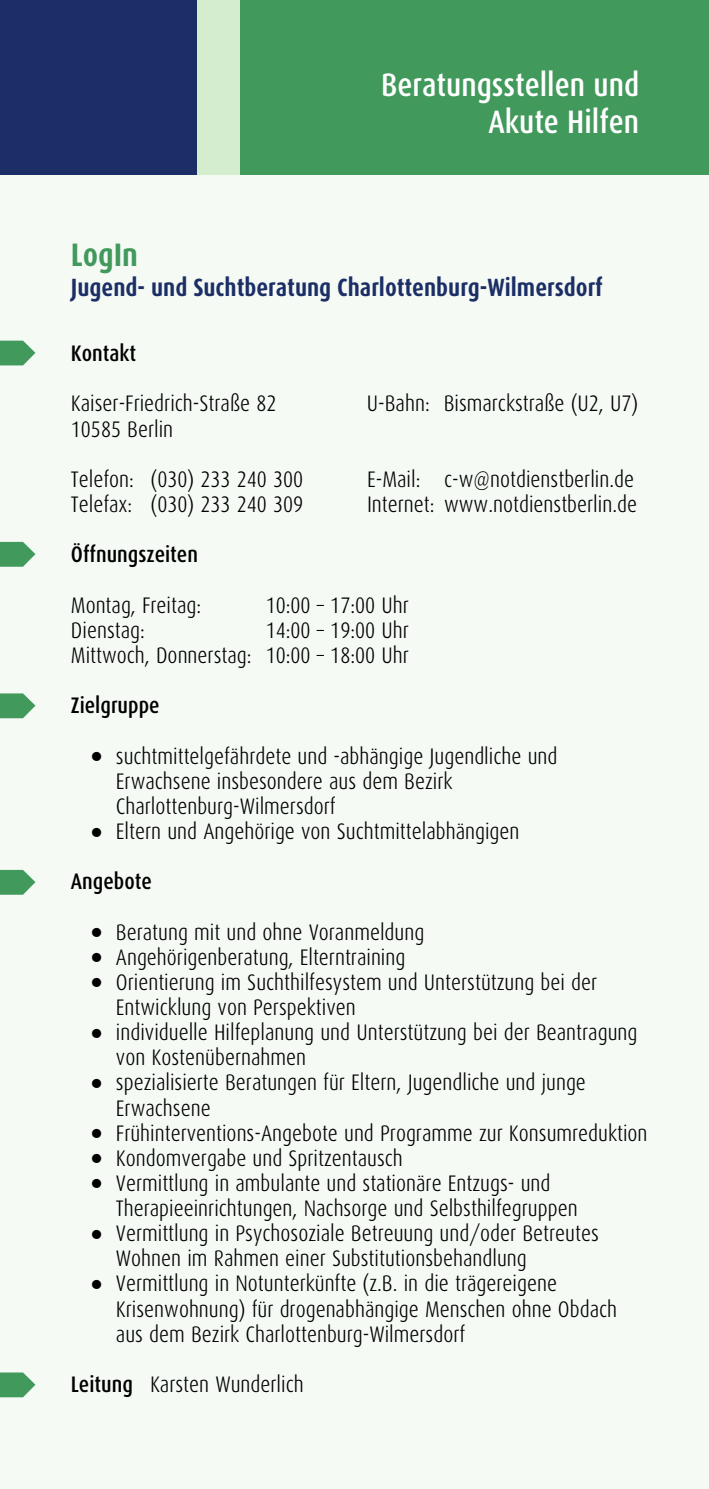
<style>
.page{position:relative;width:709px;height:1489px;background:#fff}
.page>*{position:absolute;margin:0;border:0;box-sizing:border-box;transform-origin:0 0}
.t1{font:500 32.5px/36.5px "Dax Condensed";color:#fff;text-align:right}
.t2{font:700 32.5px "Dax Condensed";color:#42995c}
.t3{font:700 25px "Dax Condensed";color:#1c2e66}
.t4{font:300 22.5px/25px "Dax Condensed";color:#000}
.t5{font:500 22.5px "Dax Condensed";color:#000}
.s1{font-weight:500}
</style>
<div class="page">
<div style="left:0;top:175px;width:709px;height:1313px;background:#f5faf5"></div>
<svg style="left:0;top:542px;width:35px;height:24px"></svg>
<svg style="left:0;top:693px;width:35px;height:25px"></svg>
<svg style="left:0;top:1372px;width:35px;height:25px"></svg>
<svg style="left:0;top:340px;width:35px;height:25px"></svg>
<svg style="left:0;top:869px;width:35px;height:25px"></svg>
<div style="left:0;top:0;width:197px;height:175px;background:#1c2e66"></div>
<div style="left:239px;top:0;width:470px;height:175px;background:#42995c"></div>
<div style="left:197px;top:0;width:42px;height:175px;background:#d4edcf"></div>
<h1 class="t1" style="left:381px;top:69px;width:259px">Beratungsstellen und<br>Akute Hilfen</h1>
<h1 class="t2" style="left:71px;top:241px;width:69px">LogIn</h1>
<p class="t3" style="left:71px;top:277px;width:533px">Jugend- und Suchtberatung Charlottenburg-Wilmersdorf</p>
<p class="t5" style="left:71px;top:344px;width:67px">Kontakt</p>
<p class="t4" style="left:71px;top:393px;width:207px">Kaiser-Friedrich-Straße 82<br>10585 Berlin</p>
<p class="t4" style="left:71px;top:468px;width:64px">Telefon:</p>
<p class="t4" style="left:367px;top:468px;width:268px">E-Mail: c-w@notdienstberlin.de</p>
<p class="t4" style="left:71px;top:493px;width:63px">Telefax:</p>
<p class="t4" style="left:367px;top:493px;width:271px">Internet: www.notdienstberlin.de</p>
<p class="t5" style="left:71px;top:545px;width:129px">Öffnungszeiten</p>
<p class="t4" style="left:71px;top:594px;width:182px">Montag, Freitag:<br>Dienstag:<br>Mittwoch, Donnerstag:</p>
<p class="t5" style="left:71px;top:696px;width:90px">Zielgruppe</p>
<p class="t4" style="left:116px;top:745px;width:443px">suchtmittelgefährdete und -abhängige Jugendliche und Erwachsene insbesondere aus dem Bezirk Charlottenburg-Wilmersdorf<br>Eltern und Angehörige von Suchtmittelabhängigen</p>
<p class="t5" style="left:71px;top:872px;width:82px">Angebote</p>
<p class="t4" style="left:116px;top:921px;width:533px">Beratung mit und ohne Voranmeldung<br>Angehörigenberatung, Elterntraining<br>Orientierung im Suchthilfesystem und Unterstützung bei der Entwicklung von Perspektiven<br>individuelle Hilfeplanung und Unterstützung bei der Beantragung von Kostenübernahmen<br>spezialisierte Beratungen für Eltern, Jugendliche und junge Erwachsene<br>Frühinterventions-Angebote und Programme zur Konsumreduktion Kondomvergabe und Spritzentausch<br>Vermittlung in ambulante und stationäre Entzugs- und Therapieeinrichtungen, Nachsorge und Selbsthilfegruppen Vermittlung in Psychosoziale Betreuung und/oder Betreutes Wohnen im Rahmen einer Substitutionsbehandlung<br>Vermittlung in Notunterkünfte (z.B. in die trägereigene Krisenwohnung) für drogenabhängige Menschen ohne Obdach aus dem Bezirk Charlottenburg-Wilmersdorf</p>
<p class="t4" style="left:71px;top:1373px;width:234px"><span class="s1">Leitung</span> Karsten Wunderlich</p>
<p class="t4" style="left:367px;top:393px;width:273px">U-Bahn: Bismarckstraße (U2, U7)</p>
<p class="t4" style="left:151px;top:468px;width:154px">(030) 233 240 300 (030) 233 240 309</p>
<p class="t4" style="left:266px;top:594px;width:145px;text-align:justify">10:00 – 17:00 Uhr 14:00 – 19:00 Uhr 10:00 – 18:00 Uhr</p>
</div>
